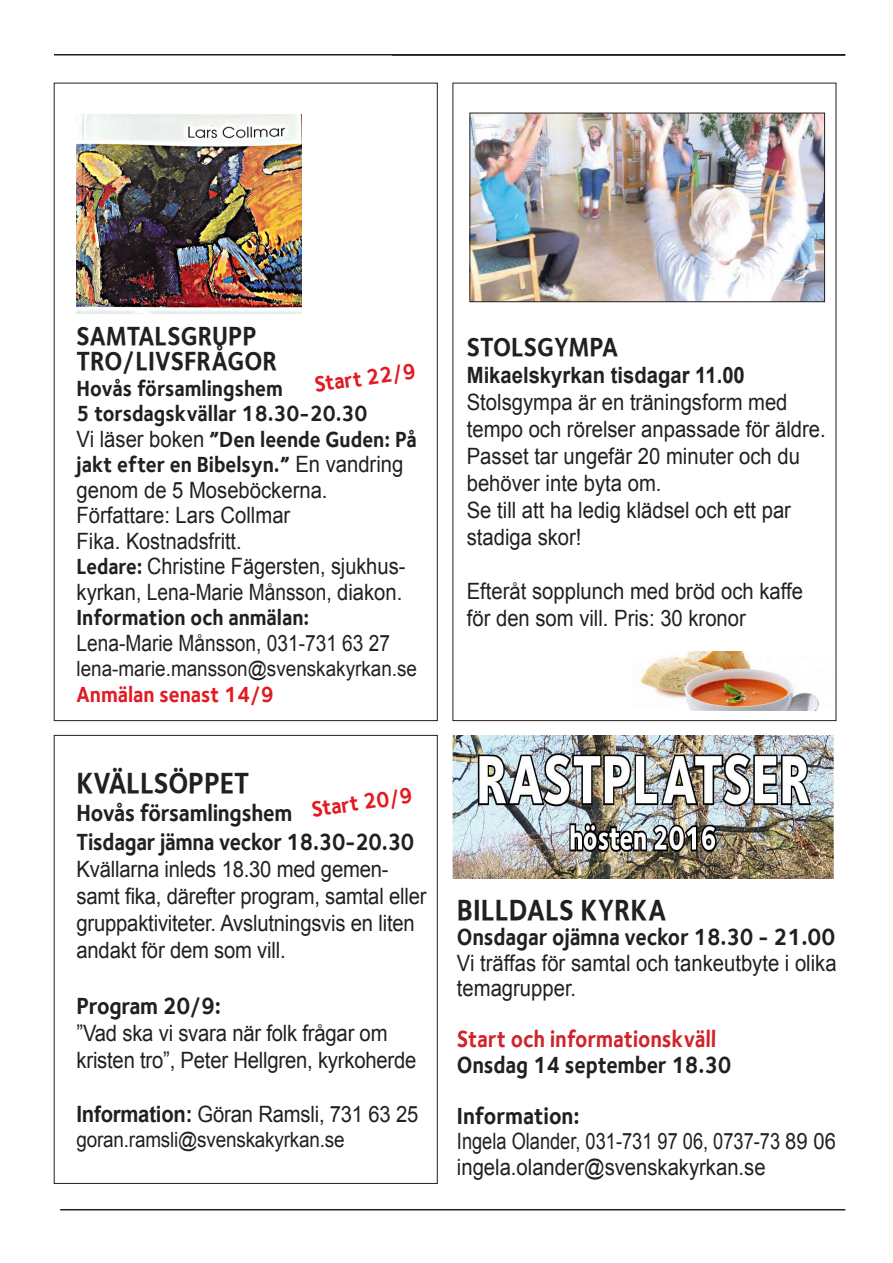
<style>
.page{position:relative;width:893px;height:1263px;background:#fff}
.page>*{position:absolute;margin:0;border:0;box-sizing:border-box;transform-origin:0 0}
.t1{font:30px "Foundry Sterling Bold Expert";color:#231f20;scale:.9 1}
.t2{font:27px "Foundry Sterling Bold Expert";color:#231f20;scale:.9 1}
.t3{font:700 24px/28.8px "Foundry Sterling";letter-spacing:-.01em;color:#231f20;scale:.9 1}
.t4{font:700 24px "Foundry Sterling";letter-spacing:-.01em;color:#231f20;scale:.87 1}
.t5{font:700 24px "Foundry Sterling";color:#d1232a;scale:.87 1}
.t6{font:22.5px/27px "Arial";color:#231f20;scale:.9 1}
.t7{font:700 22.5px "Foundry Sterling";color:#231f20;scale:.9 1}
.t8{font:22.5px/25.5px "Arial";color:#231f20;scale:.88 1}
.t9{font:22.5px "Arial";color:#231f20;scale:.81 1}
.t10{font:700 22.5px "Foundry Sterling";color:#e21a21;scale:.9 1}
.t11{font:22.5px "Arial";color:#231f20;scale:.85 1}
.t12{font:700 22.5px "Arial";color:#231f20;scale:.9 1}
.t13{font:21px "Arial";color:#231f20;scale:.9 1}
.s1{font-family:"Foundry Sterling";font-weight:700}
.s2{font-weight:700}
</style>
<div class="page">
<hr style="left:60px;top:1209px;width:785px;height:1px;background:#231f20">
<hr style="left:54px;top:54px;width:791px;height:2px;background:#231f20">
<img style="left:636px;top:651px;width:201px;height:60px">
<img style="left:77px;top:115px;width:225px;height:199px">
<img style="left:472px;top:115px;width:351px;height:185px">
<div style="left:470px;top:113px;width:355px;height:189px;border:1px solid #231f20"></div>
<img style="left:453px;top:735px;width:380px;height:143px">
<p class="t2" style="left:77px;top:319px;width:202px">SAMTALSGRUPP</p>
<p class="t2" style="left:77px;top:345px;width:224px">TRO/LIVSFRÅGOR</p>
<p class="t7" style="left:77px;top:375px;width:231px">Hovås församlingshem</p>
<p class="t7" style="left:77px;top:400px;width:325px">5 torsdagskvällar 18.30-20.30</p>
<p class="t6" style="left:77px;top:426px;width:379px;line-height:25.5px">Vi läser boken <span class="s1">”Den leende Guden: På jakt efter en Bibelsyn.”</span> En vandring genom de 5 Moseböckerna.</p>
<p class="t6" style="left:77px;top:502px;width:239px">Författare: Lars Collmar</p>
<p class="t6" style="left:77px;top:527px;width:185px">Fika. Kostnadsfritt.</p>
<p class="t8" style="left:77px;top:554px;width:376px"><span class="s1">Ledare:</span> Christine Fägersten, sjukhus&shy;kyrkan, Lena-Marie Månsson, diakon.</p>
<p class="t7" style="left:77px;top:604px;width:260px">Information och anmälan:</p>
<p class="t11" style="left:77px;top:628px;width:370px">Lena-Marie Månsson, 031-731 63 27</p>
<p class="t13" style="left:77px;top:655px;width:380px">lena-marie.mansson@svenskakyrkan.se</p>
<p class="t10" style="left:77px;top:681px;width:221px">Anmälan senast 14/9</p>
<p class="t10" style="left:313px;top:371px;width:115px;rotate:-8deg">Start 22/9</p>
<p class="t1" style="left:77px;top:764px;width:194px">KVÄLLSÖPPET</p>
<p class="t3" style="left:77px;top:798px;width:377px">Hovås församlingshem<br>Tisdagar jämna veckor 18.30-20.30</p>
<p class="t6" style="left:77px;top:856px;width:390px">Kvällarna inleds 18.30 med gemen&shy;samt fika, därefter program, samtal eller gruppaktiviteter. Avslutningsvis en liten andakt för dem som vill.</p>
<p class="t3" style="left:77px;top:991px;width:162px">Program 20/9:</p>
<p class="t6" style="left:77px;top:1020px;width:379px">”Vad ska vi svara när folk frågar om kristen tro”, Peter Hellgren, kyrkoherde</p>
<p class="t6" style="left:77px;top:1101px;width:381px"><span class="s2">Information:</span> Göran Ramsli, 731 63 25</p>
<p class="t13" style="left:77px;top:1126px;width:299px">goran.ramsli@svenskakyrkan.se</p>
<p class="t10" style="left:310px;top:796px;width:115px;rotate:-8deg">Start 20/9</p>
<p class="t2" style="left:467px;top:330px;width:170px">STOLSGYMPA</p>
<p class="t12" style="left:467px;top:360px;width:310px">Mikaelskyrkan tisdagar 11.00</p>
<p class="t6" style="left:467px;top:388px;width:400px">Stolsgympa är en träningsform med tempo och rörelser anpassade för äldre.<br>Passet tar ungefär 20 minuter och du behöver inte byta om.</p>
<p class="t6" style="left:467px;top:496px;width:362px">Se till att ha ledig klädsel och ett par stadiga skor!</p>
<p class="t6" style="left:467px;top:577px;width:375px">Efteråt sopplunch med bröd och kaffe</p>
<p class="t6" style="left:467px;top:604px;width:312px">för den som vill. Pris: 30 kronor</p>
<p class="t1" style="left:457px;top:892px;width:234px">BILLDALS KYRKA</p>
<p class="t4" style="left:457px;top:923px;width:437px">Onsdagar ojämna veckor 18.30 - 21.00</p>
<p class="t6" style="left:457px;top:950px;width:423px;line-height:25.5px">Vi träffas för samtal och tankeutbyte i olika temagrupper.</p>
<p class="t5" style="left:457px;top:1025px;width:300px">Start och informationskväll</p>
<p class="t4" style="left:457px;top:1050px;width:317px">Onsdag 14 september 18.30</p>
<p class="t3" style="left:457px;top:1101px;width:138px">Information:</p>
<p class="t9" style="left:457px;top:1127px;width:469px">Ingela Olander, 031-731 97 06, 0737-73 89 06</p>
<p class="t6" style="left:457px;top:1154px;width:344px">ingela.olander@svenskakyrkan.se</p>
</div>
